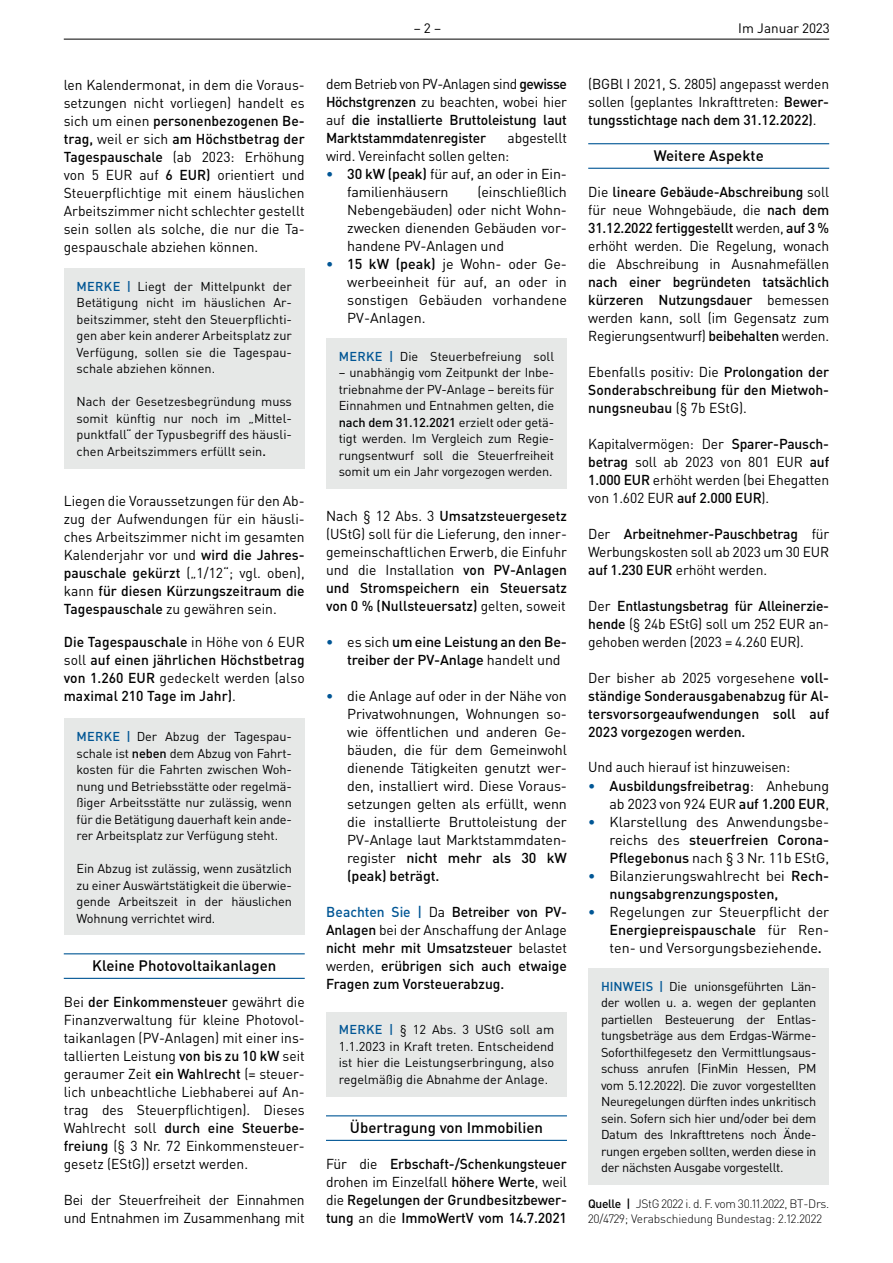
<style>
.page{position:relative;width:893px;height:1263px;background:#fff}
.page>*{position:absolute;margin:0;border:0;box-sizing:border-box;transform-origin:0 0}
.t1{font:500 15px "DIN Pro";color:#000001}
.t2{font:14.25px/18px "DIN Pro";letter-spacing:-.01em;color:#000001;text-align:justify}
.t3{font:500 14.25px/18px "DIN Pro";letter-spacing:-.01em;color:#000001;text-align:justify}
.t4{font:13.5px "DIN Pro";color:#000001}
.t5{font:12.75px/16.5px "DIN Pro";letter-spacing:-.01em;color:#000001;text-align:justify}
.t6{font:300 12px/15px "DIN Pro";letter-spacing:-.02em;color:#000001}
.s1{font-weight:500}
.s2{font-weight:500;color:#015695}
.s3{font-weight:400}
.s4{color:#015695}
</style>
<div class="page">
<hr style="left:64px;top:39px;width:765px;height:1px;background:#000001">
<hr style="left:64px;top:953px;width:241px;height:1px;background:#015695">
<hr style="left:64px;top:978px;width:241px;height:1px;background:#015695">
<div style="left:64px;top:268px;width:241px;height:201px;background:#e6e8e7"></div>
<div style="left:64px;top:718px;width:241px;height:217px;background:#e6e8e7"></div>
<hr style="left:326px;top:1115px;width:241px;height:1px;background:#015695">
<hr style="left:326px;top:1140px;width:241px;height:1px;background:#015695">
<div style="left:326px;top:338px;width:241px;height:151px;background:#e6e8e7"></div>
<div style="left:326px;top:1012px;width:241px;height:84px;background:#e6e8e7"></div>
<hr style="left:588px;top:143px;width:241px;height:1px;background:#015695">
<hr style="left:588px;top:168px;width:241px;height:1px;background:#015695">
<div style="left:588px;top:968px;width:241px;height:217px;background:#e6e8e7"></div>
<p class="t2" style="left:64px;top:76px;width:242px">len Kalendermonat, in dem die Voraus&shy;setzungen nicht vorliegen) handelt es sich um einen <span class="s1">personenbezogenen Be&shy;trag,</span> weil er sich <span class="s1">am Höchstbetrag der Tagespauschale</span> (ab 2023: Erhöhung von 5 EUR auf <span class="s1">6 EUR)</span> orientiert und Steuerpflichtige mit einem häuslichen Arbeitszimmer nicht schlechter gestellt sein sollen als solche, die nur die Ta&shy;gespauschale abziehen können.</p>
<p class="t5" style="left:77px;top:278px;width:217px"><span class="s2">MERKE |</span> Liegt der Mittelpunkt der Betätigung nicht im häuslichen Ar&shy;beitszimmer, steht den Steuerpflichti&shy;gen aber kein anderer Arbeitsplatz zur Verfügung, sollen sie die Tagespau&shy;schale abziehen können.</p>
<p class="t5" style="left:77px;top:393px;width:217px">Nach der Gesetzesbegründung muss somit künftig nur noch im „Mittel&shy;punktfall“ der Typusbegriff des häusli&shy;chen Arbeitszimmers erfüllt sein<span class="s1">.</span></p>
<p class="t2" style="left:64px;top:491px;width:242px">Liegen die Voraussetzungen für den Ab&shy;zug der Aufwendungen für ein häusli&shy;ches Arbeitszimmer nicht im gesamten Kalenderjahr vor und <span class="s1">wird die Jahres&shy;pauschale gekürzt</span> („1/12“; vgl. oben), kann <span class="s1">für diesen Kürzungszeitraum die Tagespauschale</span> zu gewähren sein.</p>
<p class="t3" style="left:64px;top:632px;width:242px">Die Tagespauschale <span class="s3">in Höhe von 6 EUR soll</span> auf einen jährlichen Höchstbetrag von 1.260 EUR <span class="s3">gedeckelt werden (also </span>maximal 210 Tage im Jahr)<span class="s3">.</span></p>
<p class="t5" style="left:77px;top:728px;width:217px"><span class="s2">MERKE |</span> Der Abzug der Tagespau&shy;schale ist <span class="s1">neben</span> dem Abzug von Fahrt&shy;kosten für die Fahrten zwischen Woh&shy;nung und Betriebsstätte oder regelmä&shy;ßiger Arbeitsstätte nur zulässig, wenn für die Betätigung dauerhaft kein ande&shy;rer Arbeitsplatz zur Verfügung steht.</p>
<p class="t5" style="left:77px;top:860px;width:217px">Ein Abzug ist zulässig, wenn zusätzlich zu einer Auswärtstätigkeit die überwie&shy;gende Arbeitszeit in der häuslichen Wohnung verrichtet wird.</p>
<p class="t1" style="left:92px;top:956px;width:186px">Kleine Photovoltaikanlagen</p>
<p class="t2" style="left:64px;top:993px;width:242px">Bei <span class="s1">der Einkommensteuer</span> gewährt die Finanzverwaltung für kleine Photovol&shy;taikanlagen (PV-Anlagen) mit einer ins&shy;tallierten Leistung <span class="s1">von bis zu 10 kW</span> seit geraumer Zeit <span class="s1">ein Wahlrecht</span> (= steuer&shy;lich unbeachtliche Liebhaberei auf An&shy;trag des Steuerpflichtigen). Dieses Wahlrecht soll <span class="s1">durch eine Steuerbe&shy;freiung</span> (§ 3 Nr. 72 Einkommensteuer&shy;gesetz (EStG)) ersetzt werden.</p>
<p class="t2" style="left:64px;top:1191px;width:242px">Bei der Steuerfreiheit der Einnahmen und Entnahmen im Zusammenhang mit</p>
<p class="t4" style="left:414px;top:19px;width:29px">– 2 –</p>
<p class="t4" style="left:738px;top:19px;width:93px">Im Januar 2023</p>
<p class="t3" style="left:326px;top:75px;width:242px"><span class="s3">dem Betrieb von PV-Anlagen sind</span> gewisse Höchstgrenzen <span class="s3">zu beachten, wobei hier auf</span> die installierte Bruttoleistung laut Marktstammdatenregister</p>
<p class="t2" style="left:326px;top:129px;width:242px;text-indent:182px">abgestellt wird. Vereinfacht sollen gelten:</p>
<p class="t2" style="left:347px;top:165px;width:221px;text-indent:-21px"><span class="s2">•</span> <span class="s1">30 kW (peak)</span> für auf, an oder in Ein&shy;familienhäusern</p>
<p class="t2" style="left:347px;top:183px;width:221px;text-indent:130px">(einschließlich Nebengebäuden) oder nicht Wohn&shy;zwecken dienenden Gebäuden vor&shy;handene PV-Anlagen und</p>
<p class="t2" style="left:347px;top:255px;width:221px;text-indent:-21px"><span class="s2">•</span> <span class="s1">15 kW (peak)</span> je Wohn- oder Ge&shy;werbeeinheit für auf, an oder in sonstigen Gebäuden vorhandene PV-Anlagen.</p>
<p class="t5" style="left:339px;top:347px;width:217px"><span class="s2">MERKE |</span> Die Steuerbefreiung soll</p>
<p class="t5" style="left:339px;top:364px;width:217px">– unabhängig vom Zeitpunkt der Inbe&shy;triebnahme der PV-Anlage – bereits für Einnahmen und Entnahmen gelten, die <span class="s1">nach dem 31.12.2021</span> erzielt oder getä&shy;tigt werden. Im Vergleich zum Regie&shy;rungsentwurf soll die Steuerfreiheit somit um ein Jahr vorgezogen werden.</p>
<p class="t2" style="left:326px;top:507px;width:242px">Nach § 12 Abs. 3 <span class="s1">Umsatzsteuergesetz </span>(UStG) soll für die Lieferung, den inner&shy;gemeinschaftlichen Erwerb, die Einfuhr und die Installation <span class="s1">von PV-Anlagen und Stromspeichern ein Steuersatz von 0 % (Nullsteuersatz)</span> gelten, soweit</p>
<p class="t3" style="left:347px;top:633px;width:221px;text-indent:-21px"><span class="s4">•</span> <span class="s3">es sich</span> um eine Leistung an den Be&shy;treiber der PV-Anlage <span class="s3">handelt und</span></p>
<p class="t2" style="left:347px;top:687px;width:221px;text-indent:-21px"><span class="s2">•</span> die Anlage auf oder in der Nähe von Privatwohnungen, Wohnungen so&shy;wie öffentlichen und anderen Ge&shy;bäuden, die für dem Gemeinwohl dienende Tätigkeiten genutzt wer&shy;den, installiert wird. Diese Voraus&shy;setzungen gelten als erfüllt, wenn die installierte Bruttoleistung der PV-Anlage laut Marktstammdaten&shy;register <span class="s1">nicht mehr als 30 kW (peak) beträgt.</span></p>
<p class="t3" style="left:326px;top:903px;width:242px"><span class="s4">Beachten Sie |</span> <span class="s3">Da</span> Betreiber von PV-Anlagen <span class="s3">bei der Anschaffung der Anlage </span>nicht mehr mit Umsatzsteuer <span class="s3">belastet werden,</span> erübrigen sich auch etwaige Fragen zum Vorsteuerabzug.</p>
<p class="t5" style="left:339px;top:1021px;width:217px"><span class="s2">MERKE |</span> § 12 Abs. 3 UStG soll am 1.1.2023 in Kraft treten. Entscheidend ist hier die Leistungserbringung, also regelmäßig die Abnahme der Anlage.</p>
<p class="t1" style="left:350px;top:1118px;width:195px">Übertragung von Immobilien</p>
<p class="t3" style="left:326px;top:1155px;width:242px"><span class="s3">Für die</span> Erbschaft-/Schenkungsteuer <span class="s3">drohen im Einzelfall</span> höhere Werte<span class="s3">, weil die</span> Regelungen der Grundbesitzbewer&shy;tung <span class="s3">an die</span> ImmoWertV vom 14.7.2021</p>
<p class="t2" style="left:588px;top:75px;width:242px">(BGBl I 2021, S. 2805) angepasst werden sollen (geplantes Inkrafttreten: <span class="s1">Bewer&shy;tungsstichtage nach dem 31.12.2022)</span>.</p>
<p class="t1" style="left:654px;top:146px;width:112px">Weitere Aspekte</p>
<p class="t2" style="left:588px;top:183px;width:242px">Die <span class="s1">lineare Gebäude-Abschreibung</span> soll für neue Wohngebäude, die <span class="s1">nach dem 31.12.2022 fertiggestellt</span> werden, <span class="s1">auf 3 % </span>erhöht werden. Die Regelung, wonach die Abschreibung in Ausnahmefällen</p>
<p class="t3" style="left:588px;top:273px;width:242px">nach einer begründeten tatsächlich kürzeren Nutzungsdauer <span class="s3">bemessen werden kann, soll (im Gegensatz zum Regierungsentwurf)</span> beibehalten <span class="s3">werden.</span></p>
<p class="t3" style="left:588px;top:363px;width:242px"><span class="s3">Ebenfalls positiv: Die</span> Prolongation der Sonderabschreibung für den Mietwoh&shy;nungsneubau <span class="s3">(§ 7b EStG).</span></p>
<p class="t2" style="left:588px;top:435px;width:242px">Kapitalvermögen: Der <span class="s1">Sparer-Pausch&shy;betrag</span> soll ab 2023 von 801 EUR <span class="s1">auf 1.000 EUR</span> erhöht werden (bei Ehegatten von 1.602 EUR <span class="s1">auf 2.000 EUR</span>).</p>
<p class="t2" style="left:588px;top:525px;width:242px">Der <span class="s1">Arbeitnehmer-Pauschbetrag</span> für Werbungskosten soll ab 2023 um 30 EUR <span class="s1">auf 1.230 EUR</span> erhöht werden.</p>
<p class="t2" style="left:588px;top:597px;width:242px">Der <span class="s1">Entlastungsbetrag für Alleinerzie&shy;hende</span> (§ 24b EStG) soll um 252 EUR an&shy;gehoben werden (2023 = 4.260 EUR).</p>
<p class="t3" style="left:588px;top:669px;width:242px"><span class="s3">Der bisher ab 2025 vorgesehene</span> voll&shy;ständige Sonderausgabenabzug für Al&shy;tersvorsorgeaufwendungen soll auf 2023 vorgezogen werden.</p>
<p class="t2" style="left:588px;top:757px;width:204px">Und auch hierauf ist hinzuweisen:</p>
<p class="t3" style="left:588px;top:777px;width:242px;text-align:right"><span class="s4">•</span> Ausbildungsfreibetrag<span class="s3">: Anhebung ab 2023 von 924 EUR</span> auf 1.200 EUR<span class="s3">,</span></p>
<p class="t2" style="left:609px;top:813px;width:221px;text-indent:-21px"><span class="s2">•</span> Klarstellung des Anwendungsbe&shy;reichs des <span class="s1">steuerfreien Corona-Pflegebonus</span> nach § 3 Nr. 11b EStG,</p>
<p class="t3" style="left:609px;top:867px;width:221px;text-indent:-21px"><span class="s4">•</span> <span class="s3">Bilanzierungswahlrecht bei</span> Rech&shy;nungsabgrenzungsposten,</p>
<p class="t2" style="left:609px;top:903px;width:221px;text-indent:-21px"><span class="s2">•</span> Regelungen zur Steuerpflicht der <span class="s1">Energiepreispauschale</span> für Ren&shy;ten- und Versorgungsbeziehende<span class="s1">.</span></p>
<p class="t5" style="left:601px;top:977px;width:217px"><span class="s2">HINWEIS |</span> Die unionsgeführten Län&shy;der wollen u. a. wegen der geplanten partiellen Besteuerung der Entlas&shy;tungsbeträge aus dem Erdgas-Wärme-Soforthilfegesetz den Vermittlungsaus&shy;schuss anrufen (FinMin Hessen, PM vom 5.12.2022). Die zuvor vorgestellten Neuregelungen dürften indes unkritisch sein. Sofern sich hier und/oder bei dem Datum des Inkrafttretens noch Ände&shy;rungen ergeben sollten, werden diese in der nächsten Ausgabe vorgestellt.</p>
<p class="t6" style="left:588px;top:1195px;width:242px"><span class="s1">Quelle |</span> JStG 2022 i. d. F. vom 30.11.2022, BT-Drs.<br>20/4729; Verabschiedung Bundestag: 2.12.2022</p>
</div>
